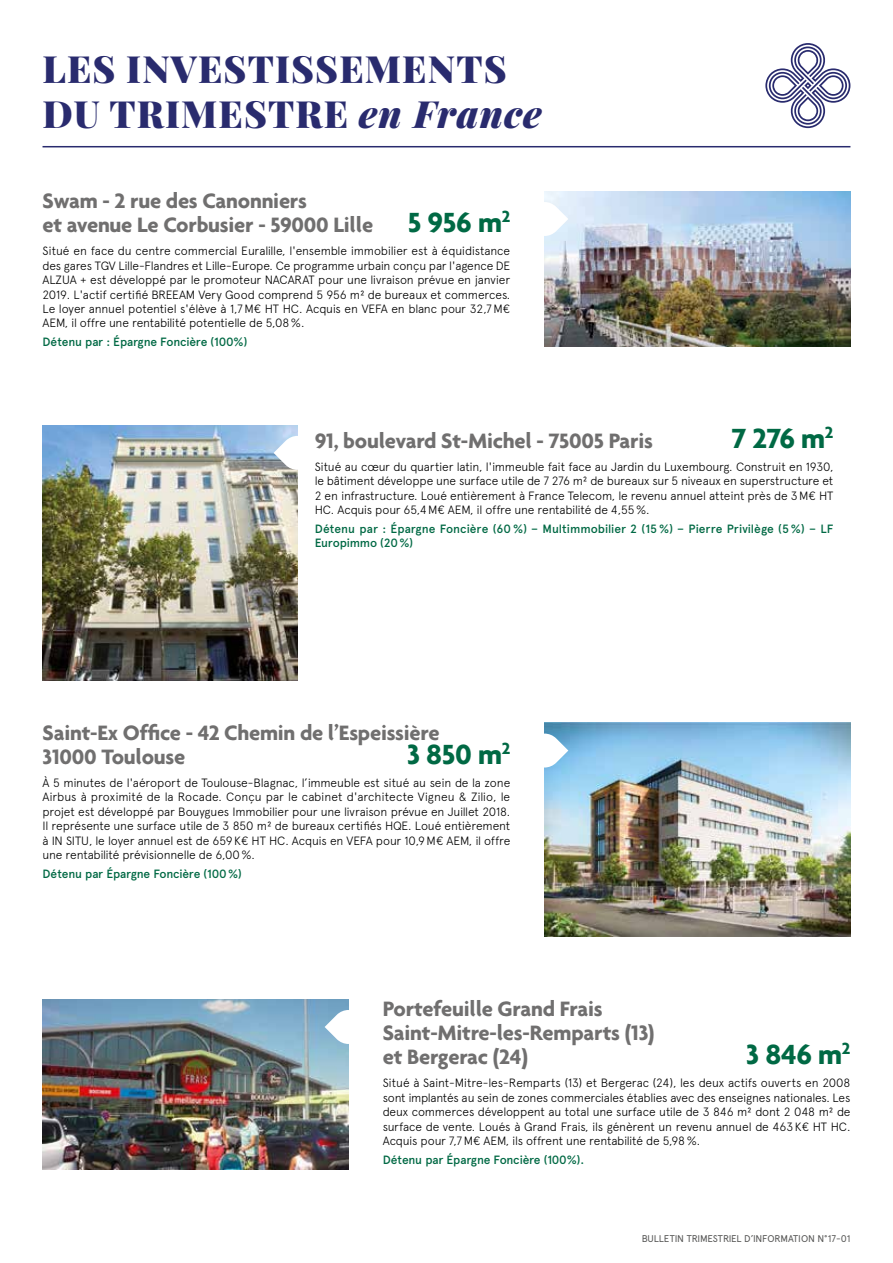
<style>
.page{position:relative;width:893px;height:1263px;background:#fff}
.page>*{position:absolute;margin:0;border:0;box-sizing:border-box;transform-origin:0 0}
.t1{font:900 37.5px/45px "Playfair Display";letter-spacing:.03em;color:#292b6e}
.t2{font:700 30px "Agenda";letter-spacing:-.01em;color:#006944}
.t3{font:700 22.5px/24px "Agenda";letter-spacing:-.01em;color:#706f6f}
.t4{font:300 12px/14.4px "Apercu";letter-spacing:-.015em;color:#000;text-align:justify}
.t5{font:500 12px/14.4px "Apercu";letter-spacing:-.01em;color:#006944}
.t6{font:9.75px "Apercu";letter-spacing:-.015em;color:#575756}
.s1{font-style:italic}
.s2{font-size:30px;color:#006944}
</style>
<div class="page">
<svg style="left:765px;top:43px;width:85px;height:85px"></svg>
<hr style="left:43px;top:146px;width:807px;height:1px;background:#292b6e">
<img style="left:544px;top:191px;width:306px;height:155px">
<img style="left:544px;top:723px;width:306px;height:213px">
<img style="left:43px;top:999px;width:306px;height:170px">
<svg style="left:544px;top:200px;width:24px;height:38px"></svg>
<img style="left:43px;top:425px;width:255px;height:255px">
<svg style="left:274px;top:434px;width:24px;height:38px"></svg>
<svg style="left:544px;top:732px;width:24px;height:37px"></svg>
<svg style="left:325px;top:1008px;width:24px;height:38px"></svg>
<h1 class="t1" style="left:43px;top:46px;width:501px">LES INVESTISSEMENTS<br>DU TRIMESTRE <span class="s1">en France</span></h1>
<h3 class="t3" style="left:43px;top:189px;width:469px">Swam - 2 rue des Canonniers<br>et avenue Le Corbusier - 59000 Lille <span class="s2">5 956 m</span><sup>2</sup></h3>
<p class="t4" style="left:43px;top:244px;width:469px">Situé en face du centre commercial Euralille, l'ensemble immobilier est à équidistance des gares TGV Lille-Flandres et Lille-Europe. Ce programme urbain conçu par l'agence DE ALZUA + est développé par le promoteur NACARAT pour une livraison prévue en janvier 2019. L'actif certifié BREEAM Very Good comprend 5 956 m² de bureaux et commerces.<br>Le loyer annuel potentiel s'élève à 1,7M€ HT HC. Acquis en VEFA en blanc pour 32,7M€ AEM, il offre une rentabilité potentielle de 5,08%.</p>
<p class="t5" style="left:43px;top:335px;width:206px">Détenu par : Épargne Foncière (100%)</p>
<h3 class="t3" style="left:315px;top:428px;width:340px">91, boulevard St-Michel - 75005 Paris</h3>
<h2 class="t2" style="left:732px;top:420px;width:103px">7 276 m<sup>2</sup></h2>
<p class="t4" style="left:315px;top:459px;width:520px">Situé au cœur du quartier latin, l'immeuble fait face au Jardin du Luxembourg. Construit en 1930, le bâtiment développe une surface utile de 7 276 m² de bureaux sur 5 niveaux en superstructure et 2 en infrastructure. Loué entièrement à France Telecom, le revenu annuel atteint près de 3M€ HT HC. Acquis pour 65,4M€ AEM, il offre une rentabilité de 4,55%.</p>
<p class="t5" style="left:315px;top:521px;width:520px">Détenu par : Épargne Foncière (60 %) – Multimmobilier 2 (15 %) – Pierre Privilège (5 %) – LF<br>Europimmo (20%)</p>
<h3 class="t3" style="left:43px;top:720px;width:399px">Saint-Ex Office - 42 Chemin de l’Espeissière<br>31000 Toulouse</h3>
<h2 class="t2" style="left:407px;top:736px;width:105px">3 850 m<sup>2</sup></h2>
<p class="t4" style="left:43px;top:775px;width:469px">À 5 minutes de l'aéroport de Toulouse-Blagnac, l’immeuble est situé au sein de la zone Airbus à proximité de la Rocade. Conçu par le cabinet d'architecte Vigneu &amp; Zilio, le projet est développé par Bouygues Immobilier pour une livraison prévue en Juillet 2018.<br>Il représente une surface utile de 3 850 m² de bureaux certifiés HQE. Loué entièrement à IN SITU, le loyer annuel est de 659K€ HT HC. Acquis en VEFA pour 10,9M€ AEM, il offre une rentabilité prévisionnelle de 6,00%.</p>
<p class="t5" style="left:43px;top:866px;width:201px">Détenu par Épargne Foncière (100%)</p>
<h3 class="t3" style="left:383px;top:997px;width:273px">Portefeuille Grand Frais<br>Saint-Mitre-les-Remparts (13) et Bergerac (24)</h3>
<h2 class="t2" style="left:746px;top:1036px;width:106px">3 846 m<sup>2</sup></h2>
<p class="t4" style="left:383px;top:1076px;width:469px">Situé à Saint-Mitre-les-Remparts (13) et Bergerac (24), les deux actifs ouverts en 2008 sont implantés au sein de zones commerciales établies avec des enseignes nationales. Les deux commerces développent au total une surface utile de 3 846 m² dont 2 048 m² de surface de vente. Loués à Grand Frais, ils génèrent un revenu annuel de 463K€ HT HC.<br>Acquis pour 7,7M€ AEM, ils offrent une rentabilité de 5,98%.</p>
<p class="t5" style="left:383px;top:1152px;width:203px">Détenu par Épargne Foncière (100%).</p>
<p class="t6" style="left:642px;top:1232px;width:210px">BULLETIN TRIMESTRIEL D’INFORMATION N°17-01</p>
</div>
